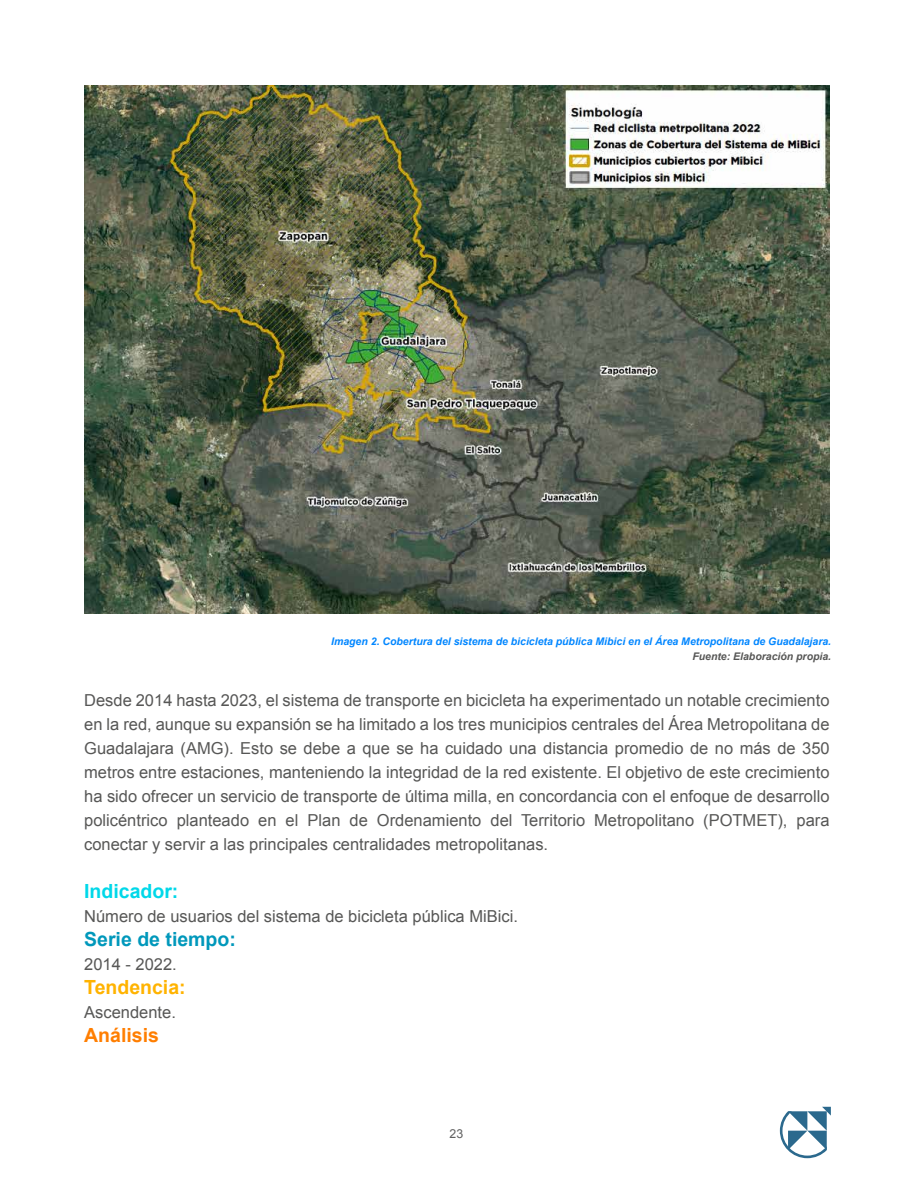
<style>
.page{position:relative;width:918px;height:1188px;background:#fff}
.page>*{position:absolute;margin:0;border:0;box-sizing:border-box;transform-origin:0 0}
.t1{font:700 19.5px "Arial";color:#0098bb}
.t2{font:700 19.5px "Arial";color:#00d8e9}
.t3{font:700 19.5px "Arial";color:#ffb300}
.t4{font:700 19.5px "Arial";color:#ff7e00}
.t5{font:16.5px/24px "Arial";color:#575756;text-align:justify}
.t6{font:12.3px "Arial";color:#606060}
.t7{font:italic 700 10.5px "Arial";color:#0086ff}
.t8{font:italic 700 10.5px "Arial";color:#575756}
</style>
<div class="page">
<svg style="left:780px;top:1107px;width:51px;height:51px"></svg>
<img style="left:84px;top:85px;width:746px;height:529px">
<p class="t7" style="left:331px;top:634px;width:502px">Imagen 2. Cobertura del sistema de bicicleta pública Mibici en el Área Metropolitana de Guadalajara.</p>
<p class="t8" style="left:692px;top:649px;width:140px">Fuente: Elaboración propia.</p>
<p class="t5" style="left:84px;top:688px;width:747px">Desde 2014 hasta 2023, el sistema de transporte en bicicleta ha experimentado un notable crecimiento en la red, aunque su expansión se ha limitado a los tres municipios centrales del Área Metropolitana de Guadalajara (AMG). Esto se debe a que se ha cuidado una distancia promedio de no más de 350 metros entre estaciones, manteniendo la integridad de la red existente. El objetivo de este crecimiento ha sido ofrecer un servicio de transporte de última milla, en concordancia con el enfoque de desarrollo policéntrico planteado en el Plan de Ordenamiento del Territorio Metropolitano (POTMET), para conectar y servir a las principales centralidades metropolitanas.</p>
<p class="t2" style="left:84px;top:878px;width:96px">Indicador:</p>
<p class="t5" style="left:84px;top:904px;width:435px">Número de usuarios del sistema de bicicleta pública MiBici.</p>
<p class="t1" style="left:84px;top:926px;width:153px">Serie de tiempo:</p>
<p class="t5" style="left:84px;top:952px;width:94px">2014 - 2022.</p>
<p class="t3" style="left:84px;top:974px;width:103px">Tendencia:</p>
<p class="t5" style="left:84px;top:1000px;width:93px">Ascendente.</p>
<p class="t4" style="left:84px;top:1022px;width:76px">Análisis</p>
<p class="t6" style="left:450px;top:1125px;width:15px">23</p>
</div>
